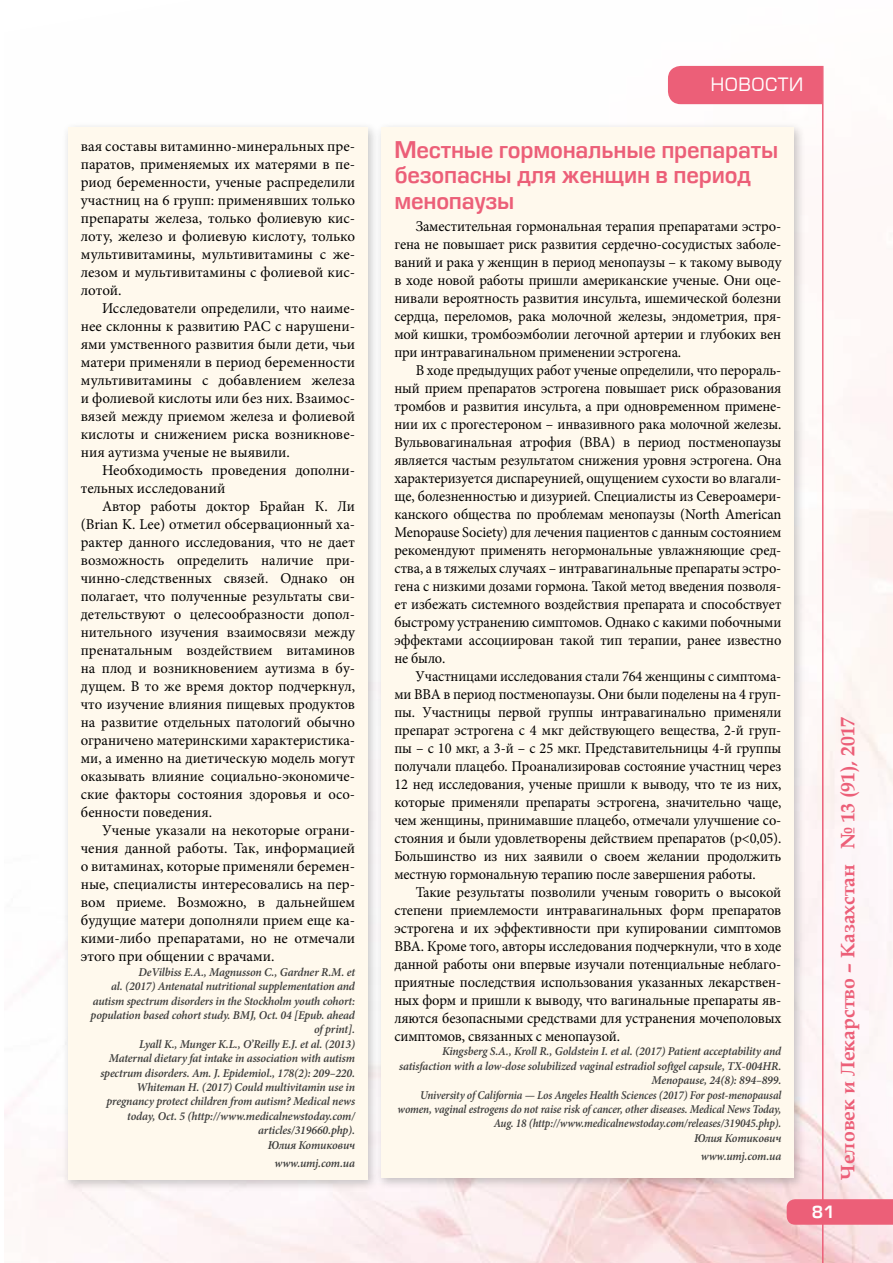
<style>
.page{position:relative;width:893px;height:1263px;background:#fff}
.page>*{position:absolute;margin:0;border:0;box-sizing:border-box;transform-origin:0 0}
.t1{font:22.5px/25.5px "Europe Demi";letter-spacing:-.01em;color:#ec5f78}
.t2{font:700 19.5px "Book Antiqua";color:#ec5f78}
.t3{font:18px "Europe";letter-spacing:.03em;color:#fff}
.t4{font:16.5px "Europe Demi";color:#fff}
.t5{font:15px/18px "Minion Pro";letter-spacing:-.005em;color:#000;text-align:justify}
.t6{font:15px/18px "Minion Pro";letter-spacing:-.005em;color:#000;text-align:justify;scale:.96 1}
.t7{font:italic 600 12px/14.4px "Minion Pro";letter-spacing:-.015em;color:#3c3c3b;text-align:right}
</style>
<div class="page">
<img style="left:4px;top:65px;width:889px;height:1198px">
<hr style="left:822px;top:66px;width:1px;height:1197px;background:#ec5f78">
<svg style="left:787px;top:1199px;width:106px;height:26px;background:#ec627a"></svg>
<div style="left:668px;top:66px;width:154px;height:38px;background:#ec5f78"></div>
<div style="left:62px;top:122px;width:318px;height:1070px;background:#000;opacity:.22"></div>
<div style="left:68px;top:128px;width:300px;height:1052px;background:#fff9ed"></div>
<div style="left:375px;top:122px;width:430px;height:1069px;background:#000;opacity:.22"></div>
<div style="left:382px;top:128px;width:412px;height:1050px;background:#fff9ed"></div>
<p class="t5" style="left:81px;top:138px;width:276px">вая составы витаминно-минеральных пре&shy;паратов, применяемых их матерями в пе&shy;риод беременности, ученые распределили участниц на 6 групп: применявших только препараты железа, только фолиевую кис&shy;лоту, железо и фолиевую кислоту, только мультивитамины, мультивитамины с же&shy;лезом и мультивитамины с фолиевой кис&shy;лотой.</p>
<p class="t5" style="left:81px;top:300px;width:276px;text-indent:21px">Исследователи определили, что наиме&shy;нее склонны к развитию РАС с нарушени&shy;ями умственного развития были дети, чьи матери применяли в период беременности мультивитамины с добавлением железа и фолиевой кислоты или без них. Взаимос&shy;вязей между приемом железа и фолиевой кислоты и снижением риска возникнове&shy;ния аутизма ученые не выявили.</p>
<p class="t5" style="left:81px;top:462px;width:276px;text-indent:21px">Необходимость проведения дополни&shy;тельных исследований</p>
<p class="t5" style="left:81px;top:498px;width:276px;text-indent:21px">Автор работы доктор Брайан К. Ли (Brian K. Lee) отметил обсервационный ха&shy;рактер данного исследования, что не дает возможность определить наличие при&shy;чинно-следственных связей. Однако он полагает, что полученные результаты сви&shy;детельствуют о целесообразности допол&shy;нительного изучения взаимосвязи между пренатальным воздействием витаминов на плод и возникновением аутизма в бу&shy;дущем. В то же время доктор подчеркнул, что изучение влияния пищевых продуктов на развитие отдельных патологий обычно ограничено материнскими характеристика&shy;ми, а именно на диетическую модель могут оказывать влияние социально-экономиче&shy;ские факторы состояния здоровья и осо&shy;бенности поведения.</p>
<p class="t5" style="left:81px;top:822px;width:276px;text-indent:21px">Ученые указали на некоторые ограни&shy;чения данной работы. Так, информацией о витаминах, которые применяли беремен&shy;ные, специалисты интересовались на пер&shy;вом приеме. Возможно, в дальнейшем будущие матери дополняли прием еще ка&shy;кими-либо препаратами, но не отмечали этого при общении с врачами.</p>
<p class="t7" style="left:91px;top:964px;width:266px">DeVilbiss E.A., Magnusson C., Gardner R.M. et<br>al. (2017) Antenatal nutritional supplementation and autism spectrum disorders in the Stockholm youth cohort: population based cohort study. BMJ, Oct. 04 [Epub. ahead of print].<br>Lyall K., Munger K.L., O’Reilly E.J. et al. (2013)<br>Maternal dietary fat intake in association with autism spectrum disorders. Am. J. Epidemiol., 178(2): 209–220.<br>Whiteman H. (2017) Could multivitamin use in pregnancy protect children from autism? Medical news today, Oct. 5 (http://www.medicalnewstoday.com/ articles/319660.php).<br>Юлия Котикович</p>
<p class="t7" style="left:275px;top:1155px;width:82px">www.umj.com.ua</p>
<p class="t3" style="left:711px;top:74px;width:94px">НОВОСТИ</p>
<h1 class="t1" style="left:394px;top:137px;width:385px">Местные гормональные препараты безопасны для женщин в период менопаузы</h1>
<p class="t5" style="left:394px;top:217px;width:388px;text-indent:21px">Заместительная гормональная терапия препаратами эстро&shy;гена не повышает риск развития сердечно-сосудистых заболе&shy;ваний и рака у женщин в период менопаузы – к такому выводу в ходе новой работы пришли американские ученые. Они оце&shy;нивали вероятность развития инсульта, ишемической болезни сердца, переломов, рака молочной железы, эндометрия, пря&shy;мой кишки, тромбоэмболии легочной артерии и глубоких вен при интравагинальном применении эстрогена.</p>
<p class="t6" style="left:394px;top:361px;width:405px;text-indent:21px">В ходе предыдущих работ ученые определили, что перораль&shy;ный прием препаратов эстрогена повышает риск образования тромбов и развития инсульта, а при одновременном примене&shy;нии их с прогестероном – инвазивного рака молочной железы.<br>Вульвовагинальная атрофия (ВВА) в период постменопаузы является частым результатом снижения уровня эстрогена. Она характеризуется диспареунией, ощущением сухости во влагали&shy;ще, болезненностью и дизурией. Специалисты из Североамери&shy;канского общества по проблемам менопаузы (North American Menopause Society) для лечения пациентов с данным состоянием рекомендуют применять негормональные увлажняющие сред&shy;ства, а в тяжелых случаях – интравагинальные препараты эстро&shy;гена с низкими дозами гормона. Такой метод введения позволя&shy;ет избежать системного воздействия препарата и способствует быстрому устранению симптомов. Однако с какими побочными эффектами ассоциирован такой тип терапии, ранее известно не было.</p>
<p class="t6" style="left:394px;top:667px;width:405px;text-indent:21px">Участницами исследования стали 764 женщины с симптома&shy;ми ВВА в период постменопаузы. Они были поделены на 4 груп&shy;пы. Участницы первой группы интравагинально применяли препарат эстрогена с 4 мкг действующего вещества, 2-й груп&shy;пы – с 10 мкг, а 3-й – с 25 мкг. Представительницы 4-й группы получали плацебо. Проанализировав состояние участниц через 12 нед исследования, ученые пришли к выводу, что те из них, которые применяли препараты эстрогена, значительно чаще, чем женщины, принимавшие плацебо, отмечали улучшение со&shy;стояния и были удовлетворены действием препаратов (р&lt;0,05).<br>Большинство из них заявили о своем желании продолжить местную гормональную терапию после завершения работы.</p>
<p class="t5" style="left:394px;top:883px;width:388px;text-indent:21px">Такие результаты позволили ученым говорить о высокой степени приемлемости интравагинальных форм препаратов эстрогена и их эффективности при купировании симптомов ВВА. Кроме того, авторы исследования подчеркнули, что в ходе данной работы они впервые изучали потенциальные неблаго&shy;приятные последствия использования указанных лекарствен&shy;ных форм и пришли к выводу, что вагинальные препараты яв&shy;ляются безопасными средствами для устранения мочеполовых симптомов, связанных с менопаузой.</p>
<p class="t7" style="left:398px;top:1044px;width:385px">Kingsberg S.A., Kroll R., Goldstein I. et al. (2017) Patient acceptability and satisfaction with a low-dose solubilized vaginal estradiol softgel capsule, TX-004HR.<br>Menopause, 24(8): 894–899.<br>University of California — Los Angeles Health Sciences (2017) For post-menopausal women, vaginal estrogens do not raise risk of cancer, other diseases. Medical News Today, Aug. 18 (http://www.medicalnewstoday.com/releases/319045.php).<br>Юлия Котикович</p>
<p class="t7" style="left:701px;top:1148px;width:82px">www.umj.com.ua</p>
<h2 class="t2" style="left:835px;top:1180px;width:464px;rotate:-90deg">Человек и Лекарство – Казахстан № 13 (91), 2017</h2>
<p class="t4" style="left:812px;top:1202px;width:25px">81</p>
</div>
